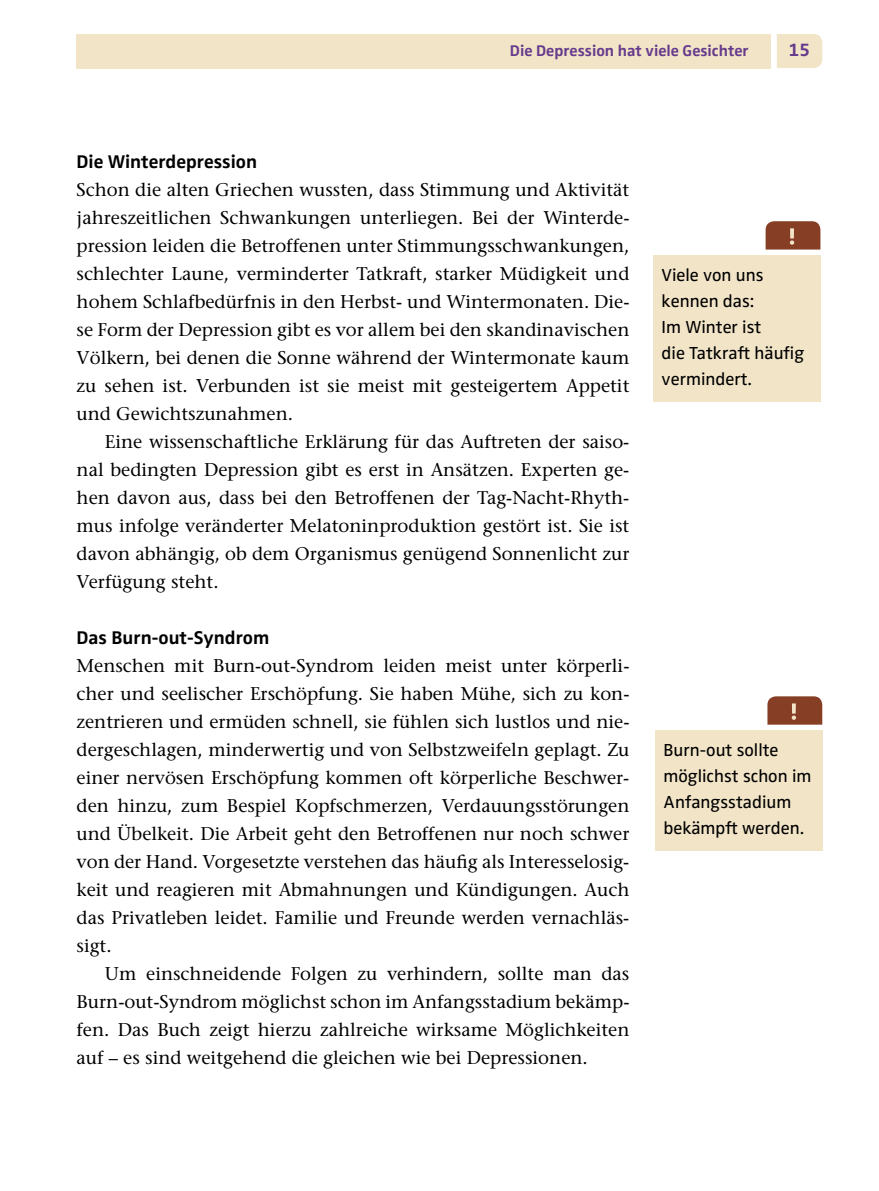
<style>
.page{position:relative;width:879px;height:1191px;background:#fff}
.page>*{position:absolute;margin:0;border:0;box-sizing:border-box;transform-origin:0 0}
.t1{font:700 19px "Zwo Pro";color:#000}
.t2{font:18.4px/28px "Stone Serif";color:#000;text-align:justify}
.t3{font:700 18.4px "Zwo Pro";color:#663a8c}
.t4{font:18px/26px "Zwo Pro";color:#000}
.t5{font:700 16px "Zwo Pro";color:#663a8c}
</style>
<div class="page">
<div style="left:77px;top:34px;width:694px;height:34px;background:#f1e4c7"></div>
<div style="left:777px;top:34px;width:45px;height:34px;background:#f1e4c7"></div>
<div style="left:655px;top:730px;width:167px;height:120px;background:#f1e4c7"></div>
<svg style="left:767px;top:696px;width:55px;height:28px;background:#8e4b32"></svg>
<div style="left:653px;top:255px;width:167px;height:147px;background:#f1e4c7"></div>
<svg style="left:765px;top:221px;width:55px;height:28px;background:#8e4a32"></svg>
<p class="t5" style="left:510px;top:41px;width:240px">Die Depression hat viele Gesichter</p>
<p class="t3" style="left:789px;top:39px;width:23px">15</p>
<p class="t1" style="left:77px;top:151px;width:182px">Die Winterdepression</p>
<p class="t2" style="left:77px;top:176px;width:554px">Schon die alten Griechen wussten, dass Stimmung und Aktivität jahreszeitlichen Schwankungen unterliegen. Bei der Winterde&shy;pression leiden die Betroffenen unter Stimmungsschwankungen, schlechter Laune, verminderter Tatkraft, starker Müdigkeit und hohem Schlafbedürfnis in den Herbst- und Wintermonaten. Die&shy;se Form der Depression gibt es vor allem bei den skandinavischen Völkern, bei denen die Sonne während der Wintermonate kaum zu sehen ist. Verbunden ist sie meist mit gesteigertem Appetit und Gewichtszunahmen.</p>
<p class="t2" style="left:77px;top:428px;width:554px;text-indent:28px">Eine wissenschaftliche Erklärung für das Auftreten der saiso&shy;nal bedingten Depression gibt es erst in Ansätzen. Experten ge&shy;hen davon aus, dass bei den Betroffenen der Tag-Nacht-Rhyth&shy;mus infolge veränderter Melatoninproduktion gestört ist. Sie ist davon abhängig, ob dem Organismus genügend Sonnenlicht zur Verfügung steht.</p>
<p class="t1" style="left:77px;top:627px;width:194px">Das Burn-out-Syndrom</p>
<p class="t2" style="left:77px;top:652px;width:554px">Menschen mit Burn-out-Syndrom leiden meist unter körperli&shy;cher und seelischer Erschöpfung. Sie haben Mühe, sich zu kon&shy;zentrieren und ermüden schnell, sie fühlen sich lustlos und nie&shy;dergeschlagen, minderwertig und von Selbstzweifeln geplagt. Zu einer nervösen Erschöpfung kommen oft körperliche Beschwer&shy;den hinzu, zum Bespiel Kopfschmerzen, Verdauungsstörungen und Übelkeit. Die Arbeit geht den Betroffenen nur noch schwer von der Hand. Vorgesetzte verstehen das häufig als Interesselosig&shy;keit und reagieren mit Abmahnungen und Kündigungen. Auch das Privatleben leidet. Familie und Freunde werden vernachläs&shy;sigt.</p>
<p class="t2" style="left:77px;top:960px;width:554px;text-indent:28px">Um einschneidende Folgen zu verhindern, sollte man das Burn-out-Syndrom möglichst schon im Anfangsstadium bekämp&shy;fen. Das Buch zeigt hierzu zahlreiche wirksame Möglichkeiten auf – es sind weitgehend die gleichen wie bei Depressionen.</p>
<p class="t4" style="left:661px;top:262px;width:144px">Viele von uns kennen das:<br>Im Winter ist<br>die Tatkraft häufig vermindert.</p>
<p class="t4" style="left:663px;top:737px;width:149px">Burn-out sollte möglichst schon im<br>Anfangsstadium bekämpft werden.</p>
</div>
